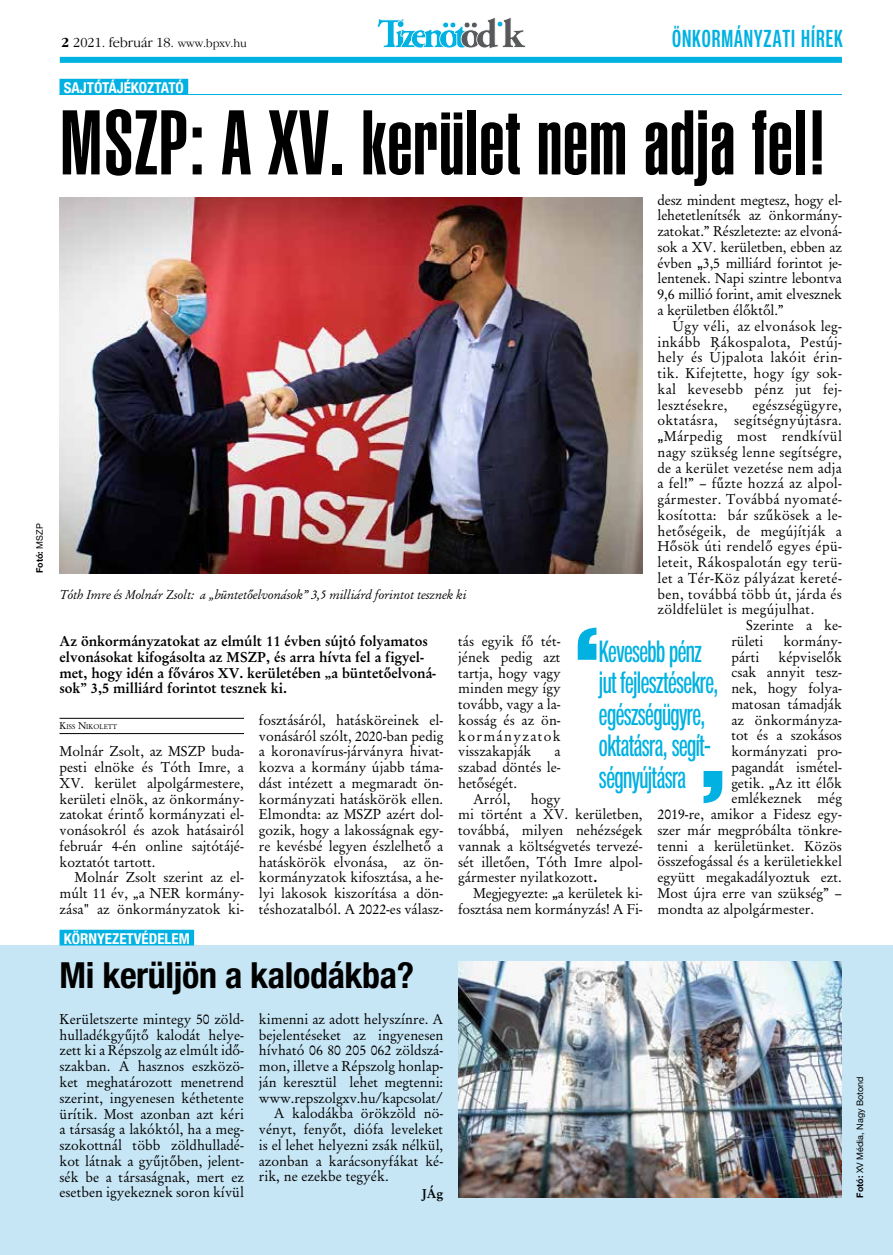
<style>
.page{position:relative;width:893px;height:1255px;background:#fff}
.page>*{position:absolute;margin:0;border:0;box-sizing:border-box;transform-origin:0 0}
.t1{font:900 extra-condensed 90px "Helvetica";letter-spacing:.01em;color:#000}
.t2{font:36px "Helvetica Neue LT 77 Bd Cn";letter-spacing:-.01em;color:#000}
.t3{font:30px/31.5px "Neue Helvetica 59 Cm";letter-spacing:-.02em;color:#00b1e1}
.t4{font:24px "Neue Helvetica 69 Cm Md";letter-spacing:.04em;color:#00b1e1}
.t5{font:700 condensed 15px "Helvetica Neue LT Pro";color:#fff}
.t6{font:14.25px/15.8px "Cg Garamond";color:#000;text-align:justify}
.t7{font:14.25px "Cg Garamond";letter-spacing:.02em;color:#000}
.t8{font:700 14.25px/15.8px "Cg Garamond";color:#000}
.t9{font:300 14.25px "ITC Garamond";color:#000}
.t10{font:italic 12.75px "Cg Garamond";color:#000}
.t11{font:700 12.75px "Cg Garamond";color:#000}
.t12{font:9px "Helvetica Neue LT Pro";color:#000}
.t13{font:700 9px "Helvetica Neue LT Pro";color:#000}
.t14{font:6.9px "Cg Garamond";color:#000}
.s1{font-weight:400}
.s2{font-weight:700}
.s3{font-size:12px}
.s4{font-family:"Helvetica Neue LT 67 Md Cn"}
.s5{font-size:9.75px}
</style>
<div class="page">
<div style="left:60px;top:57px;width:782px;height:6px;background:#00b1e1"></div>
<svg style="left:377px;top:17px;width:149px;height:32px"></svg>
<div style="left:0;top:945px;width:893px;height:309px;background:#c7e6f5"></div>
<hr style="left:60px;top:718px;width:184px;height:1px;background:#000">
<hr style="left:60px;top:733px;width:184px;height:1px;background:#000">
<div style="left:60px;top:79px;width:128px;height:15px;background:#00b1e1"></div>
<hr style="left:60px;top:94px;width:782px;height:1px;background:#00b1e1">
<div style="left:60px;top:929px;width:134px;height:16px;background:#00b1e1"></div>
<svg style="left:704px;top:771px;width:18px;height:32px"></svg>
<svg style="left:578px;top:627px;width:18px;height:32px"></svg>
<img style="left:458px;top:961px;width:384px;height:236px">
<img style="left:60px;top:198px;width:583px;height:375px">
<p class="t13" style="left:34px;top:573px;width:51px;rotate:-90deg">Fotó: <span class="s1">MSZP</span></p>
<p class="t9" style="left:61px;top:34px;width:187px"><span class="s2">2</span> 2021. február 18. <span class="s3">www.bpxv.hu</span></p>
<h3 class="t4" style="left:672px;top:25px;width:172px">ÖNKORMÁNYZATI HÍREK</h3>
<p class="t5" style="left:64px;top:79px;width:122px">SAJTÓTÁJÉKOZTATÓ</p>
<h1 class="t1" style="left:60px;top:91px;width:768px">MSZP: A XV. kerület nem adja fel!</h1>
<p class="t6" style="left:657px;top:191px;width:186px">desz mindent megtesz, hogy el&shy;lehetetlenítsék az önkormány&shy;zatokat.” Részletezte: az elvoná&shy;sok a XV. kerületben, ebben az évben <span class="s4">„</span>3,5 milliárd forintot je&shy;lentenek. Napi szintre lebontva 9,6 millió forint, amit elvesznek a kerületben élőktől.”</p>
<p class="t6" style="left:657px;top:317px;width:186px;text-indent:15px">Úgy véli, az elvonások leg&shy;inkább Rákospalota, Pestúj&shy;hely és Újpalota lakóit érin&shy;tik. Kifejtette, hogy így sok&shy;kal kevesebb pénz jut fej&shy;lesztésekre,</p>
<p class="t7" style="left:752px;top:395px;width:91px">egészségügyre,</p>
<p class="t7" style="left:657px;top:410px;width:186px">oktatásra, segítségnyújtásra.</p>
<p class="t7" style="left:657px;top:426px;width:186px"><span class="s4">„</span>Márpedig most rendkívül</p>
<p class="t7" style="left:657px;top:442px;width:186px">nagy szükség lenne segítségre,</p>
<p class="t7" style="left:657px;top:458px;width:186px">de a kerület vezetése nem adja</p>
<p class="t7" style="left:657px;top:473px;width:186px">a fel!” – fűzte hozzá az alpol-</p>
<p class="t7" style="left:657px;top:489px;width:186px">gármester. Továbbá nyomaté-</p>
<p class="t7" style="left:657px;top:505px;width:186px">kosította: bár szűkösek a le-</p>
<p class="t7" style="left:657px;top:521px;width:186px">hetőségeik, de megújítják a</p>
<p class="t7" style="left:657px;top:536px;width:186px">Hősök úti rendelő egyes épü-</p>
<p class="t7" style="left:657px;top:552px;width:186px">leteit, Rákospalotán egy terü-</p>
<p class="t7" style="left:657px;top:568px;width:186px">let a Tér-Köz pályázat kereté-</p>
<p class="t7" style="left:657px;top:584px;width:186px">ben, továbbá több út, járda és</p>
<p class="t7" style="left:657px;top:599px;width:158px">zöldfelület is megújulhat.</p>
<p class="t6" style="left:746px;top:616px;width:97px">Szerinte a ke-</p>
<p class="t6" style="left:731px;top:632px;width:34px">rületi</p>
<p class="t6" style="left:783px;top:632px;width:60px">kormány-</p>
<p class="t6" style="left:731px;top:648px;width:30px">párti</p>
<p class="t6" style="left:778px;top:648px;width:65px">képviselők</p>
<p class="t6" style="left:731px;top:664px;width:112px">csak annyit tesz-</p>
<p class="t6" style="left:731px;top:679px;width:112px">nek, hogy folya-</p>
<p class="t6" style="left:731px;top:695px;width:112px">matosan támadják</p>
<p class="t6" style="left:731px;top:711px;width:112px">az önkormányza-</p>
<p class="t6" style="left:731px;top:727px;width:112px">tot és a szokásos</p>
<p class="t6" style="left:731px;top:742px;width:112px">kormányzati pro-</p>
<p class="t6" style="left:731px;top:758px;width:112px">pagandát ismétel-</p>
<p class="t6" style="left:731px;top:774px;width:112px">getik. <span class="s4">„</span>Az itt élők</p>
<p class="t6" style="left:731px;top:790px;width:112px">emlékeznek még</p>
<p class="t6" style="left:657px;top:805px;width:186px">2019-re, amikor a Fidesz egy-</p>
<p class="t6" style="left:657px;top:821px;width:186px">szer már megpróbálta tönkre-</p>
<p class="t6" style="left:657px;top:837px;width:186px">tenni a kerületünket. Közös</p>
<p class="t6" style="left:657px;top:853px;width:186px">összefogással és a kerületiekkel</p>
<p class="t6" style="left:657px;top:868px;width:186px">együtt megakadályoztuk ezt.</p>
<p class="t6" style="left:657px;top:884px;width:186px">Most újra erre van szükség” –</p>
<p class="t6" style="left:657px;top:900px;width:158px">mondta az alpolgármester.</p>
<p class="t10" style="left:60px;top:585px;width:408px">Tóth Imre és Molnár Zsolt: a „büntetőelvonások” 3,5 milliárd forintot tesznek ki</p>
<p class="t8" style="left:60px;top:633px;width:378px">Az önkormányzatokat az elmúlt 11 évben sújtó folyamatos elvonásokat kifogásolta az MSZP, és arra hívta fel a figyel&shy;met, hogy idén a főváros XV. kerületében „a büntetőelvoná&shy;sok” 3,5 milliárd forintot tesznek ki.</p>
<p class="t6" style="left:458px;top:632px;width:104px">tás egyik fő tét&shy;jének pedig azt tartja, hogy vagy minden megy így tovább, vagy a la&shy;kosság és az ön&shy;kormányzatok visszakapják</p>
<h3 class="t3" style="left:599px;top:635px;width:121px">Kevesebb pénz jut fejlesztésekre, egészségügyre, oktatásra, segít&shy;ségnyújtásra</h3>
<p class="t6" style="left:259px;top:711px;width:186px">fosztásáról, hatásköreinek el&shy;vonásáról szólt, 2020-ban pedig a koronavírus-járványra hivat&shy;kozva a kormány újabb táma&shy;dást intézett a megmaradt ön&shy;kormányzati hatáskörök ellen.<br>Elmondta: az MSZP azért dol&shy;gozik, hogy a lakosságnak egy&shy;re kevésbé legyen észlelhető a hatáskörök elvonása, az ön&shy;kormányzatok kifosztása, a he&shy;lyi lakosok kiszorítása a dön&shy;téshozatalból. A 2022-es válasz-</p>
<p class="t14" style="left:60px;top:721px;width:59px"><span class="s5">K</span>ISS <span class="s5">N</span>IKOLETT</p>
<p class="t6" style="left:60px;top:743px;width:186px">Molnár Zsolt, az MSZP buda&shy;pesti elnöke és Tóth Imre, a XV. kerület alpolgármestere, kerületi elnök, az önkormány&shy;zatokat érintő kormányzati el&shy;vonásokról és azok hatásairól február 4-én online sajtótájé&shy;koztatót tartott.</p>
<p class="t6" style="left:60px;top:869px;width:186px;text-indent:15px">Molnár Zsolt szerint az el&shy;múlt 11 év, „a NER kormány&shy;zása" az önkormányzatok ki-</p>
<p class="t6" style="left:555px;top:742px;width:8px">a</p>
<p class="t6" style="left:458px;top:758px;width:104px">szabad döntés le-</p>
<p class="t6" style="left:458px;top:774px;width:60px">hetőségét.</p>
<p class="t6" style="left:473px;top:790px;width:39px">Arról,</p>
<p class="t6" style="left:458px;top:790px;width:186px;text-align:left;text-indent:73px">hogy<br>mi történt a XV. kerületben, továbbá, milyen nehézségek vannak a költségvetés tervezé&shy;sét illetően, Tóth Imre alpol&shy;gármester nyilatkozott<span class="s2">.</span></p>
<p class="t6" style="left:458px;top:884px;width:186px;text-align:right">Megjegyezte: <span class="s4">„</span>a kerületek ki&shy;fosztása nem kormányzás! A Fi-</p>
<p class="t5" style="left:64px;top:929px;width:128px">KÖRNYEZETVÉDELEM</p>
<h2 class="t2" style="left:60px;top:953px;width:356px">Mi kerüljön a kalodákba?</h2>
<p class="t6" style="left:60px;top:1010px;width:186px">Kerületszerte mintegy 50 zöld&shy;hulladékgyűjtő kalodát helye&shy;zett ki a Répszolg az elmúlt idő&shy;szakban. A hasznos eszközö&shy;ket meghatározott menetrend szerint, ingyenesen kéthetente ürítik. Most azonban azt kéri a társaság a lakóktól, ha a meg&shy;szokottnál több zöldhulladé&shy;kot látnak a gyűjtőben, jelent&shy;sék be a társaságnak, mert ez esetben igyekeznek soron kívül</p>
<p class="t6" style="left:259px;top:1010px;width:186px">kimenni az adott helyszínre. A</p>
<p class="t6" style="left:259px;top:1026px;width:186px">bejelentéseket az ingyenesen</p>
<p class="t6" style="left:259px;top:1041px;width:186px">hívható 06 80 205 062 zöldszá-</p>
<p class="t6" style="left:259px;top:1057px;width:186px">mon, illetve a Répszolg honlap-</p>
<p class="t6" style="left:259px;top:1073px;width:186px">ján keresztül lehet megtenni:</p>
<p class="t6" style="left:259px;top:1089px;width:186px">www.repszolgxv.hu/kapcsolat/</p>
<p class="t6" style="left:274px;top:1104px;width:171px">A kalodákba örökzöld nö-</p>
<p class="t6" style="left:259px;top:1120px;width:186px">vényt, fenyőt, diófa leveleket</p>
<p class="t6" style="left:259px;top:1136px;width:186px">is el lehet helyezni zsák nélkül,</p>
<p class="t6" style="left:259px;top:1152px;width:186px">azonban a karácsonyfákat ké-</p>
<p class="t6" style="left:259px;top:1167px;width:131px">rik, ne ezekbe tegyék.</p>
<p class="t11" style="left:422px;top:1184px;width:23px">JÁg</p>
<p class="t12" style="left:855px;top:1197px;width:123px;rotate:-90deg"><span class="s2">Fotó:</span> XV Média, Nagy Botond</p>
</div>
